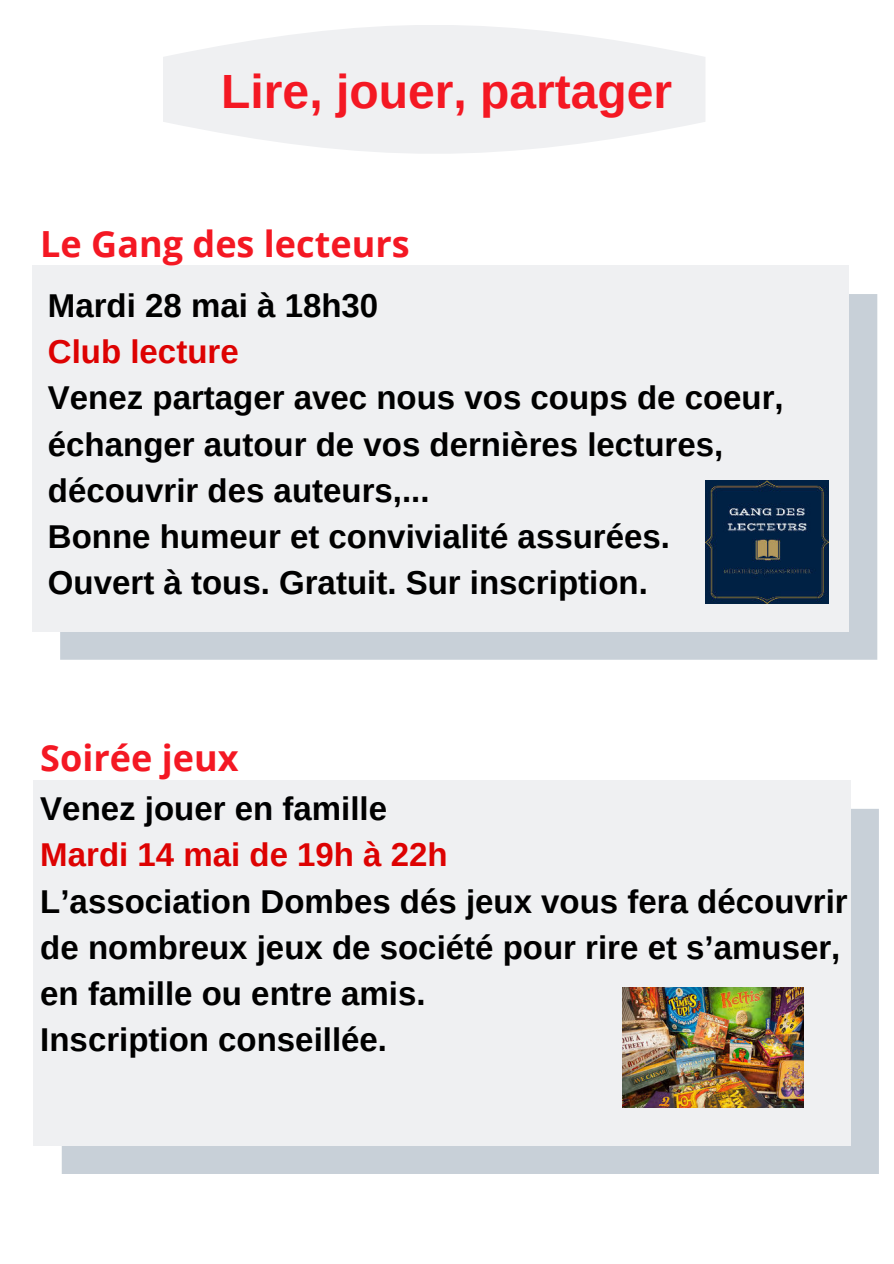
<style>
.page{position:relative;width:894px;height:1264px;background:#fff}
.page>*{position:absolute;margin:0;border:0;box-sizing:border-box;transform-origin:0 0}
.t1{font:700 48px "Arimo";color:#f41823}
.t2{font:700 36px "Open Sans";color:#f41823}
.t3{font:700 33px/46.2px "Arimo";color:#000}
.t4{font:700 33px "Arimo";color:#dd0202}
</style>
<div class="page">
<svg style="left:163px;top:25px;width:542px;height:129px;fill:#eff0f2"></svg>
<div style="left:60px;top:294px;width:817px;height:365px;background:#c8d0d8"></div>
<div style="left:32px;top:265px;width:816px;height:366px;background:#eff0f2"></div>
<img style="left:705px;top:481px;width:123px;height:122px">
<div style="left:62px;top:808px;width:816px;height:366px;background:#c8d0d8"></div>
<div style="left:33px;top:780px;width:817px;height:365px;background:#eff0f2"></div>
<img style="left:622px;top:987px;width:181px;height:120px">
<h1 class="t1" style="left:221px;top:58px;width:452px">Lire, jouer, partager</h1>
<p class="t2" style="left:40px;top:218px;width:371px">Le Gang des lecteurs</p>
<p class="t3" style="left:48px;top:283px;width:332px">Mardi 28 mai à 18h30</p>
<p class="t4" style="left:48px;top:329px;width:192px">Club lecture</p>
<p class="t3" style="left:48px;top:375px;width:737px">Venez partager avec nous vos coups de coeur, échanger autour de vos dernières lectures, découvrir des auteurs,...<br>Bonne humeur et convivialité assurées.<br>Ouvert à tous. Gratuit. Sur inscription.</p>
<p class="t2" style="left:40px;top:733px;width:200px">Soirée jeux</p>
<p class="t3" style="left:40px;top:786px;width:348px">Venez jouer en famille</p>
<p class="t4" style="left:40px;top:832px;width:409px">Mardi 14 mai de 19h à 22h</p>
<p class="t3" style="left:40px;top:878px;width:808px">L’association Dombes dés jeux vous fera découvrir de nombreux jeux de société pour rire et s’amuser, en famille ou entre amis.<br>Inscription conseillée.</p>
</div>
